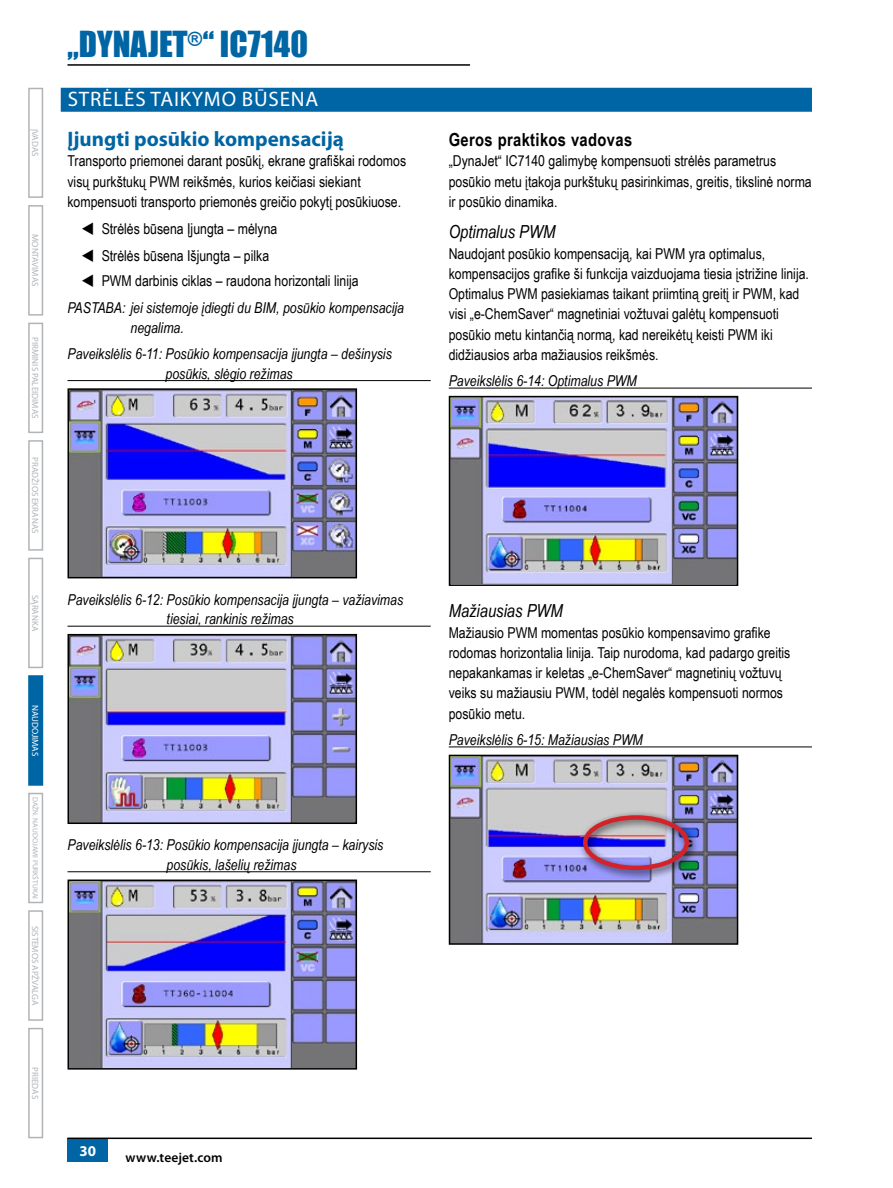
<style>
.page{position:relative;width:893px;height:1188px;background:#fff}
.page>*{position:absolute;margin:0;border:0;box-sizing:border-box;transform-origin:0 0}
.t1{font:33px "Impact";color:#0065a4}
.t2{font:700 21px "Myriad Pro";color:#0065a4}
.t3{font:21px "Myriad Pro";letter-spacing:.04em;color:#fff}
.t4{font:italic 18px "Arial Narrow";color:#000}
.t5{font:700 18px "Arial Narrow";letter-spacing:.02em;color:#000}
.t6{font:15px/20.2px "Arial Narrow";color:#000}
.t7{font:italic 15px/19.5px "Arial Narrow";color:#000}
.t8{font:700 15px "Myriad Pro";color:#fff}
.t9{font:600 13.5px "Myriad Pro";letter-spacing:.005em;color:#000}
.t10{font:9px "Myriad Pro";color:#b1b4b6}
.t11{font:9px "Myriad Pro";color:#fff}
.t12{font:7.5px "Myriad Pro";color:#b1b4b6}
</style>
<div class="page">
<hr style="left:68px;top:64px;width:402px;height:2px;background:#000">
<div style="left:28px;top:323px;width:15px;height:110px;border:2px solid #b1b4b6"></div>
<div style="left:28px;top:205px;width:15px;height:111px;border:2px solid #b1b4b6"></div>
<div style="left:28px;top:793px;width:15px;height:110px;border:2px solid #b1b4b6"></div>
<div style="left:28px;top:440px;width:15px;height:111px;border:2px solid #b1b4b6"></div>
<div style="left:28px;top:910px;width:15px;height:111px;border:2px solid #b1b4b6"></div>
<div style="left:28px;top:88px;width:15px;height:110px;border:2px solid #b1b4b6"></div>
<div style="left:28px;top:558px;width:15px;height:110px;border:2px solid #b1b4b6"></div>
<div style="left:28px;top:1028px;width:15px;height:110px;border:2px solid #b1b4b6"></div>
<div style="left:68px;top:1138px;width:40px;height:24px;background:#0065a4"></div>
<hr style="left:68px;top:1138px;width:744px;height:1px;background:#000">
<div style="left:29px;top:676px;width:13px;height:109px;background:#0065a4"></div>
<div style="left:28px;top:675px;width:15px;height:111px;border:2px solid #0065a4"></div>
<div style="left:61px;top:88px;width:751px;height:24px;background:#0065a4"></div>
<hr style="left:68px;top:380px;width:363px;height:1px;background:#000">
<hr style="left:68px;top:626px;width:363px;height:1px;background:#000">
<hr style="left:68px;top:871px;width:363px;height:1px;background:#000">
<img style="left:71px;top:391px;width:283px;height:184px">
<div style="left:68px;top:388px;width:289px;height:190px;border:2px solid #000"></div>
<img style="left:109px;top:396px;width:16px;height:20px">
<img style="left:71px;top:637px;width:283px;height:184px">
<div style="left:68px;top:634px;width:289px;height:190px;border:2px solid #000"></div>
<img style="left:109px;top:641px;width:16px;height:20px">
<img style="left:71px;top:883px;width:283px;height:184px">
<div style="left:68px;top:880px;width:289px;height:190px;border:2px solid #000"></div>
<hr style="left:449px;top:388px;width:363px;height:1px;background:#000">
<hr style="left:449px;top:747px;width:363px;height:1px;background:#000">
<img style="left:452px;top:399px;width:283px;height:184px">
<div style="left:449px;top:396px;width:289px;height:190px;border:2px solid #000"></div>
<img style="left:452px;top:758px;width:283px;height:184px">
<div style="left:449px;top:755px;width:289px;height:190px;border:2px solid #000"></div>
<div style="left:578px;top:810px;width:121px;height:70px;background:#000;opacity:.75"></div>
<div style="left:583px;top:815px;width:106px;height:55px;border:4px solid #d2232a;border-radius:50%"></div>
<p class="t10" style="left:41px;top:129px;width:29px;rotate:90deg">ĮVADAS</p>
<p class="t10" style="left:41px;top:234px;width:54px;rotate:90deg">MONTAVIMAS</p>
<p class="t10" style="left:41px;top:337px;width:83px;rotate:90deg">PIRMINIS PALEIDIMAS</p>
<p class="t10" style="left:41px;top:457px;width:78px;rotate:90deg">PRADŽIOS EKRANAS</p>
<p class="t10" style="left:41px;top:595px;width:38px;rotate:90deg">SĄRANKA</p>
<h1 class="t1" style="left:68px;top:19px;width:242px">„DYNAJET<sup>®</sup>“ IC7140</h1>
<h2 class="t3" style="left:68px;top:86px;width:252px">STRĖLĖS TAIKYMO BŪSENA</h2>
<h2 class="t2" style="left:68px;top:125px;width:278px">Įjungti posūkio kompensaciją</h2>
<p class="t6" style="left:68px;top:150px;width:340px">Transporto priemonei darant posūkį, ekrane grafiškai rodomos visų purkštukų PWM reikšmės, kurios keičiasi siekiant kompensuoti transporto priemonės greičio pokytį posūkiuose.</p>
<p class="t6" style="left:102px;top:215px;width:177px;line-height:27px">Strėlės būsena Įjungta – mėlyna<br>Strėlės būsena Išjungta – pilka</p>
<p class="t6" style="left:102px;top:270px;width:259px">PWM darbinis ciklas – raudona horizontali linija</p>
<p class="t7" style="left:130px;top:297px;width:275px;line-height:20.2px;text-indent:-63px">PASTABA: jei sistemoje įdiegti du BIM, posūkio kompensacija negalima.</p>
<p class="t7" style="left:68px;top:344px;width:326px;text-align:center">Paveikslėlis 6-11: Posūkio kompensacija įjungta – dešinysis posūkis, slėgio režimas</p>
<p class="t7" style="left:167px;top:589px;width:238px;text-indent:-99px">Paveikslėlis 6-12: Posūkio kompensacija įjungta – važiavimas tiesiai, rankinis režimas</p>
<p class="t11" style="left:41px;top:705px;width:53px;rotate:90deg">NAUDOJIMAS</p>
<p class="t12" style="left:40px;top:797px;width:104px;rotate:90deg">DAŽN. NAUDOJAMI PURKŠTUKAI</p>
<p class="t10" style="left:41px;top:926px;width:81px;rotate:90deg">SISTEMOS APŽVALGA</p>
<p class="t10" style="left:41px;top:1067px;width:34px;rotate:90deg">PRIEDAS</p>
<p class="t7" style="left:167px;top:835px;width:218px;text-indent:-99px">Paveikslėlis 6-13: Posūkio kompensacija įjungta – kairysis posūkis, lašelių režimas</p>
<p class="t8" style="left:79px;top:1141px;width:18px">30</p>
<p class="t9" style="left:126px;top:1149px;width:99px">www.teejet.com</p>
<p class="t5" style="left:449px;top:126px;width:185px">Geros praktikos vadovas</p>
<p class="t6" style="left:449px;top:150px;width:364px">„DynaJet“ IC7140 galimybę kompensuoti strėlės parametrus posūkio metu įtakoja purkštukų pasirinkimas, greitis, tikslinė norma ir posūkio dinamika.</p>
<p class="t4" style="left:449px;top:219px;width:108px">Optimalus PWM</p>
<p class="t6" style="left:449px;top:243px;width:362px">Naudojant posūkio kompensaciją, kai PWM yra optimalus, kompensacijos grafike ši funkcija vaizduojama tiesia įstrižine linija.<br>Optimalus PWM pasiekiamas taikant priimtiną greitį ir PWM, kad visi „e-ChemSaver“ magnetiniai vožtuvai galėtų kompensuoti posūkio metu kintančią normą, kad nereikėtų keisti PWM iki didžiausios arba mažiausios reikšmės.</p>
<p class="t7" style="left:449px;top:371px;width:189px">Paveikslėlis 6-14: Optimalus PWM</p>
<p class="t4" style="left:449px;top:599px;width:115px">Mažiausias PWM</p>
<p class="t6" style="left:449px;top:622px;width:343px">Mažiausio PWM momentas posūkio kompensavimo grafike rodomas horizontalia linija. Taip nurodoma, kad padargo greitis nepakankamas ir keletas „e-ChemSaver“ magnetinių vožtuvų veiks su mažiausiu PWM, todėl negalės kompensuoti normos posūkio metu.</p>
<p class="t7" style="left:449px;top:730px;width:196px">Paveikslėlis 6-15: Mažiausias PWM</p>
</div>
